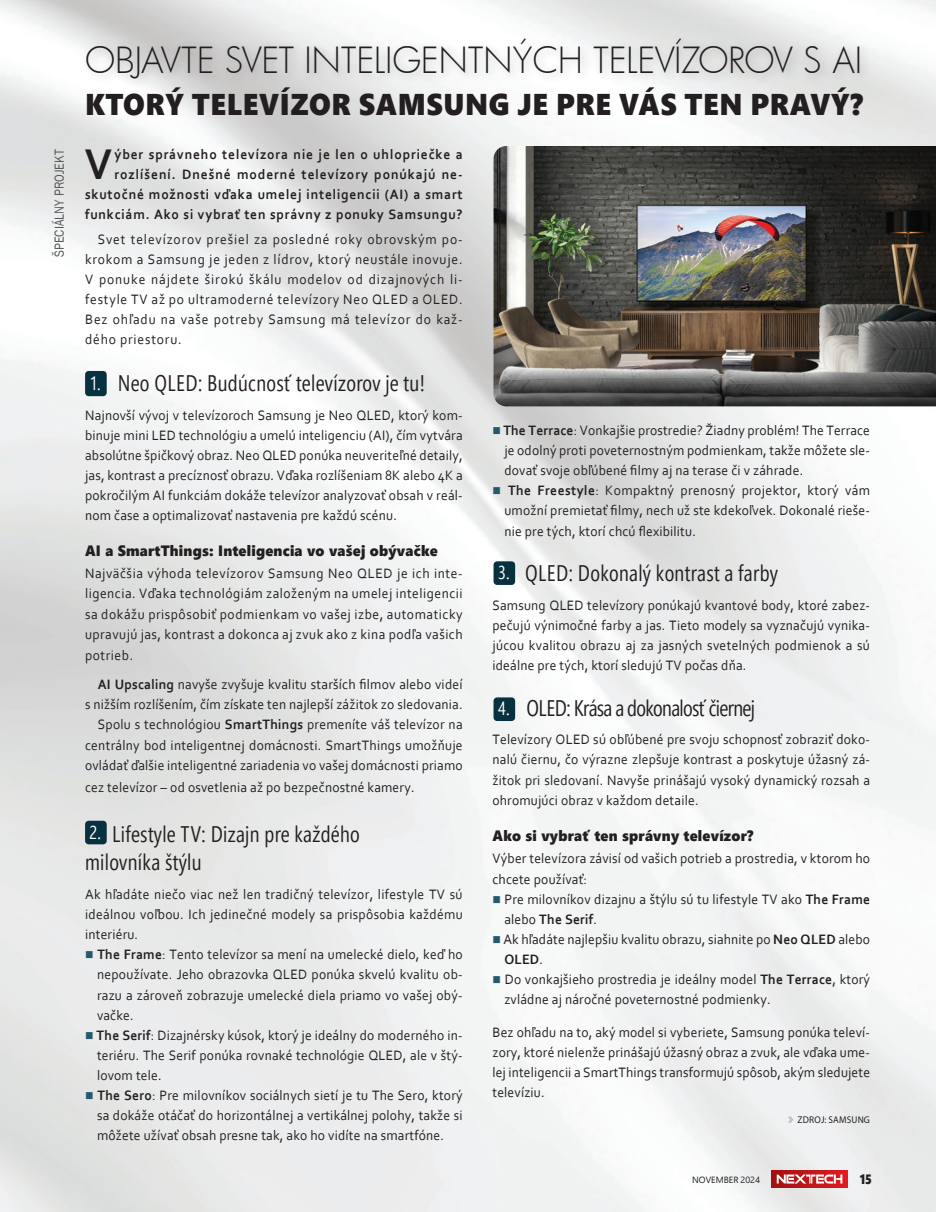
<style>
.page{position:relative;width:936px;height:1212px;background:#fff}
.page>*{position:absolute;margin:0;border:0;box-sizing:border-box;transform-origin:0 0}
.t1{font:700 45px "Corbel";color:#231f20;scale:.95 1}
.t2{font:35.25px "Futura Lt";letter-spacing:-.01em;color:#231f20}
.t3{font:900 30px "Segoe Pro";letter-spacing:.02em;color:#231f20;scale:.95 1}
.t4{font:22.5px/28.5px "Segoe Pro Cond";letter-spacing:.015em;color:#231f20;scale:.95 1}
.t5{font:22.5px "Segoe Pro Cond";letter-spacing:-.03em;color:#231f20;scale:.95 1}
.t6{font:19.05px "Segoe Pro Cond";color:#fff;scale:.95 1}
.t7{font:15px "Segoe UI Black";letter-spacing:.015em;color:#231f20;scale:.95 1}
.t8{font:14.25px/20.1px "Corbel";letter-spacing:.015em;color:#231f20;text-align:justify;scale:.95 1}
.t9{font:700 14.25px/20.1px "Corbel";letter-spacing:.06em;color:#231f20;text-align:right;scale:.95 1}
.t10{font:13.5px "Franklin Gothic";letter-spacing:.005em;color:#57585a;scale:.9 1}
.t11{font:13.5px "Segoe UI Black";color:#231f20;scale:.85 1}
.t12{font:9.75px "Myriad Pro";letter-spacing:.02em;color:#231f20;scale:.95 1}
.t13{font:9px "Segoe Pro Display";color:#231f20}
.s1{font-weight:700}
.s2{color:#255a6e}
.s3{font-family:"Calypso E";font-size:9px;color:#808285}
</style>
<div class="page">
<img style="left:0;top:0;width:935px;height:1212px">
<div style="left:771px;top:1170px;width:76px;height:17px;background:linear-gradient(to right,#a11112,#de1b21)"></div>
<svg style="left:776px;top:1174px;width:66px;height:9px"></svg>
<img style="left:493px;top:146px;width:442px;height:260px">
<div style="left:81px;top:33px;width:790px;height:56px;background:#231f20;opacity:.25"></div>
<div style="left:85px;top:371px;width:22px;height:25px;background:#07313f;border-radius:4px"></div>
<div style="left:85px;top:821px;width:22px;height:23px;background:#07313f;border-radius:4px"></div>
<div style="left:493px;top:561px;width:22px;height:24px;background:#07313f;border-radius:4px"></div>
<div style="left:493px;top:697px;width:22px;height:24px;background:#07313f;border-radius:4px"></div>
<p class="t10" style="left:51px;top:257px;width:121px;rotate:-90deg">ŠPECIÁLNY PROJEKT</p>
<h2 class="t2" style="left:85px;top:36px;width:778px">OBJAVTE SVET INTELIGENTNÝCH TELEVÍZOROV S AI</h2>
<h3 class="t3" style="left:85px;top:83px;width:819px">KTORÝ TELEVÍZOR SAMSUNG JE PRE VÁS TEN PRAVÝ?</h3>
<p class="t9" style="left:85px;top:144px;width:399px">ýber správneho televízora nie je len o uhlopriečke a rozlíšení. Dnešné moderné televízory ponúkajú ne&shy;skutočné možnosti vďaka umelej inteligencii (AI) a smart funkciám. Ako si vybrať ten správny z ponuky Samsungu?</p>
<p class="t8" style="left:85px;top:229px;width:399px;text-indent:13px">Svet televízorov prešiel za posledné roky obrovským po&shy;krokom a Samsung je jeden z lídrov, ktorý neustále inovuje.<br>V ponuke nájdete širokú škálu modelov od dizajnových li&shy;festyle TV až po ultramoderné televízory Neo QLED a OLED.<br>Bez ohľadu na vaše potreby Samsung má televízor do kaž&shy;dého priestoru.</p>
<h3 class="t4" style="left:118px;top:369px;width:325px">Neo QLED: Budúcnosť televízorov je tu!</h3>
<p class="t8" style="left:85px;top:405px;width:399px">Najnovší vývoj v televízoroch Samsung je Neo QLED, ktorý kom&shy;binuje mini LED technológiu a umelú inteligenciu (AI), čím vytvára absolútne špičkový obraz. Neo QLED ponúka neuveriteľné detaily, jas, kontrast a precíznosť obrazu. Vďaka rozlíšeniam 8K alebo 4K a pokročilým AI funkciám dokáže televízor analyzovať obsah v reál&shy;nom čase a optimalizovať nastavenia pre každú scénu.</p>
<p class="t7" style="left:85px;top:539px;width:372px">AI a SmartThings: Inteligencia vo vašej obývačke</p>
<p class="t8" style="left:85px;top:563px;width:399px">Najväčšia výhoda televízorov Samsung Neo QLED je ich inte&shy;ligencia. Vďaka technológiám založeným na umelej inteligencii sa dokážu prispôsobiť podmienkam vo vašej izbe, automaticky upravujú jas, kontrast a dokonca aj zvuk ako z kina podľa vašich potrieb.</p>
<p class="t8" style="left:98px;top:673px;width:385px"><span class="s1">AI Upscaling</span> navyše zvyšuje kvalitu starších filmov alebo videí</p>
<p class="t8" style="left:85px;top:694px;width:399px">s nižším rozlíšením, čím získate ten najlepší zážitok zo sledovania.</p>
<p class="t8" style="left:98px;top:714px;width:385px">Spolu s technológiou <span class="s1">SmartThings</span> premeníte váš televízor na</p>
<p class="t8" style="left:85px;top:735px;width:399px">centrálny bod inteligentnej domácnosti. SmartThings umožňuje</p>
<p class="t8" style="left:85px;top:755px;width:399px">ovládať ďalšie inteligentné zariadenia vo vašej domácnosti priamo</p>
<p class="t8" style="left:85px;top:777px;width:348px">cez televízor – od osvetlenia až po bezpečnostné kamery.</p>
<h3 class="t4" style="left:85px;top:820px;width:291px;text-indent:27px">Lifestyle TV: Dizajn pre každého milovníka štýlu</h3>
<p class="t8" style="left:85px;top:884px;width:399px">Ak hľadáte niečo viac než len tradičný televízor, lifestyle TV sú ideálnou voľbou. Ich jedinečné modely sa prispôsobia každému interiéru.</p>
<p class="t8" style="left:97px;top:944px;width:386px;text-indent:-12px"><span class="s2">■</span> <span class="s1">The Frame</span>: Tento televízor sa mení na umelecké dielo, keď ho nepoužívate. Jeho obrazovka QLED ponúka skvelú kvalitu ob&shy;razu a zároveň zobrazuje umelecké diela priamo vo vašej obý&shy;vačke.</p>
<p class="t8" style="left:97px;top:1024px;width:386px;text-indent:-12px"><span class="s2">■</span> <span class="s1">The Serif</span>: Dizajnérsky kúsok, ktorý je ideálny do moderného in&shy;teriéru. The Serif ponúka rovnaké technológie QLED, ale v štý&shy;lovom tele.</p>
<p class="t8" style="left:97px;top:1085px;width:386px;text-indent:-12px"><span class="s2">■</span> <span class="s1">The Sero</span>: Pre milovníkov sociálnych sietí je tu The Sero, ktorý sa dokáže otáčať do horizontálnej a vertikálnej polohy, takže si môžete užívať obsah presne tak, ako ho vidíte na smartfóne.</p>
<h1 class="t1" style="left:85px;top:136px;width:30px">V</h1>
<h3 class="t6" style="left:91px;top:371px;width:12px">1.</h3>
<h3 class="t6" style="left:90px;top:820px;width:14px">2.</h3>
<p class="t8" style="left:504px;top:420px;width:386px;text-indent:-12px"><span class="s2">■</span> <span class="s1">The Terrace</span>: Vonkajšie prostredie? Žiadny problém! The Terrace je odolný proti poveternostným podmienkam, takže môžete sle&shy;dovať svoje obľúbené filmy aj na terase či v záhrade.</p>
<p class="t8" style="left:504px;top:480px;width:386px;text-indent:-12px"><span class="s2">■</span> <span class="s1">The Freestyle</span>: Kompaktný prenosný projektor, ktorý vám umožní premietať filmy, nech už ste kdekoľvek. Dokonalé rieše&shy;nie pre tých, ktorí chcú flexibilitu.</p>
<h3 class="t4" style="left:525px;top:559px;width:268px">QLED: Dokonalý kontrast a farby</h3>
<p class="t8" style="left:492px;top:595px;width:399px">Samsung QLED televízory ponúkajú kvantové body, ktoré zabez&shy;pečujú výnimočné farby a jas. Tieto modely sa vyznačujú vynika&shy;júcou kvalitou obrazu aj za jasných svetelných podmienok a sú ideálne pre tých, ktorí sledujú TV počas dňa.</p>
<h3 class="t5" style="left:526px;top:694px;width:242px">OLED: Krása a dokonalosť čiernej</h3>
<p class="t8" style="left:492px;top:729px;width:399px">Televízory OLED sú obľúbené pre svoju schopnosť zobraziť doko&shy;nalú čiernu, čo výrazne zlepšuje kontrast a poskytuje úžasný zá&shy;žitok pri sledovaní. Navyše prinášajú vysoký dynamický rozsah a ohromujúci obraz v každom detaile.</p>
<p class="t7" style="left:492px;top:825px;width:276px">Ako si vybrať ten správny televízor?</p>
<p class="t8" style="left:492px;top:848px;width:399px">Výber televízora závisí od vašich potrieb a prostredia, v ktorom ho chcete používať:</p>
<p class="t8" style="left:504px;top:888px;width:386px;text-indent:-12px"><span class="s2">■</span> Pre milovníkov dizajnu a štýlu sú tu lifestyle TV ako <span class="s1">The Frame </span>alebo <span class="s1">The Serif</span>.</p>
<p class="t8" style="left:504px;top:929px;width:386px;text-indent:-12px"><span class="s2">■</span> Ak hľadáte najlepšiu kvalitu obrazu, siahnite po <span class="s1">Neo QLED</span> alebo<br><span class="s1">OLED</span>.</p>
<p class="t8" style="left:504px;top:969px;width:386px;text-indent:-12px"><span class="s2">■</span> Do vonkajšieho prostredia je ideálny model <span class="s1">The Terrace</span>, ktorý zvládne aj náročné poveternostné podmienky.</p>
<p class="t8" style="left:492px;top:1022px;width:399px">Bez ohľadu na to, aký model si vyberiete, Samsung ponúka televí&shy;zory, ktoré nielenže prinášajú úžasný obraz a zvuk, ale vďaka ume&shy;lej inteligencii a SmartThings transformujú spôsob, akým sledujete televíziu.</p>
<p class="t12" style="left:788px;top:1113px;width:87px"><span class="s3">»</span> ZDROJ: SAMSUNG</p>
<h3 class="t6" style="left:498px;top:561px;width:14px">3.</h3>
<h3 class="t6" style="left:498px;top:697px;width:14px">4.</h3>
<p class="t13" style="left:692px;top:1174px;width:69px">NOVEMBER 2024</p>
<p class="t11" style="left:859px;top:1169px;width:16px">15</p>
</div>
